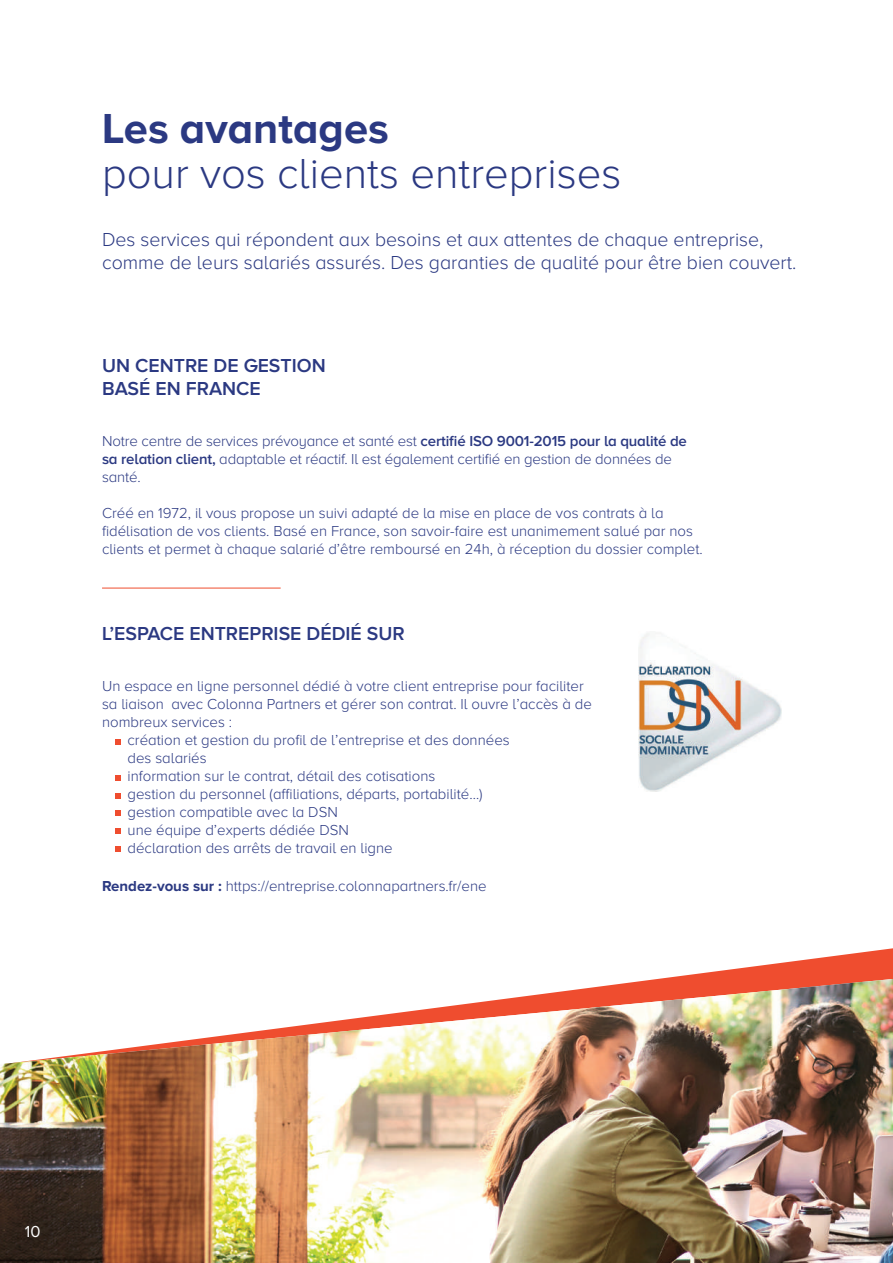
<style>
.page{position:relative;width:893px;height:1263px;background:#fff}
.page>*{position:absolute;margin:0;border:0;box-sizing:border-box;transform-origin:0 0}
.t1{font:300 43.5px "Proxima Nova A";color:#2b3982}
.t2{font:700 43.5px "Proxima Nova A";color:#2b3982}
.t3{font:300 19.5px/23.4px "Proxima Nova A";color:#2b3982}
.t4{font:600 19.5px/23.4px "Proxima Nova A";color:#2b3982}
.t5{font:16.5px "Proxima Nova";color:#fff}
.t6{font:300 15px/18px "Proxima Nova A";color:#2b3982}
.s1{font-weight:600}
.s2{font-weight:700}
</style>
<div class="page">
<svg style="left:658px;top:948px;width:235px;height:31px"></svg>
<hr style="left:102px;top:588px;width:179px;height:1px;background:#ef4d2f">
<img style="left:0;top:979px;width:893px;height:284px">
<img style="left:639px;top:633px;width:142px;height:158px">
<svg style="left:115px;top:739px;width:5px;height:5px"></svg>
<svg style="left:115px;top:793px;width:5px;height:5px"></svg>
<svg style="left:115px;top:775px;width:5px;height:5px"></svg>
<svg style="left:115px;top:828px;width:5px;height:6px"></svg>
<svg style="left:115px;top:847px;width:5px;height:5px"></svg>
<svg style="left:115px;top:810px;width:5px;height:6px"></svg>
<h1 class="t2" style="left:102px;top:104px;width:288px">Les avantages</h1>
<h1 class="t1" style="left:102px;top:149px;width:521px">pour vos clients entreprises</h1>
<h2 class="t3" style="left:102px;top:227px;width:696px">Des services qui répondent aux besoins et aux attentes de chaque entreprise, comme de leurs salariés assurés. Des garanties de qualité pour être bien couvert.</h2>
<h2 class="t4" style="left:102px;top:353px;width:225px">UN CENTRE DE GESTION<br>BASÉ EN FRANCE</h2>
<p class="t6" style="left:102px;top:432px;width:586px">Notre centre de services prévoyance et santé est <span class="s1">certifié ISO 9001-2015 pour la qualité de sa relation client,</span> adaptable et réactif. Il est également certifié en gestion de données de santé.</p>
<p class="t6" style="left:102px;top:504px;width:602px">Créé en 1972, il vous propose un suivi adapté de la mise en place de vos contrats à la fidélisation de vos clients. Basé en France, son savoir-faire est unanimement salué par nos clients et permet à chaque salarié d’être remboursé en 24h, à réception du dossier complet.</p>
<h2 class="t4" style="left:102px;top:622px;width:304px">L’ESPACE ENTREPRISE DÉDIÉ SUR</h2>
<p class="t6" style="left:102px;top:677px;width:483px">Un espace en ligne personnel dédié à votre client entreprise pour faciliter</p>
<p class="t6" style="left:102px;top:695px;width:491px">sa liaison avec Colonna Partners et gérer son contrat. Il ouvre l’accès à de</p>
<p class="t6" style="left:102px;top:713px;width:132px">nombreux services :</p>
<p class="t6" style="left:128px;top:731px;width:384px">création et gestion du profil de l’entreprise et des données</p>
<p class="t6" style="left:128px;top:749px;width:81px">des salariés</p>
<p class="t6" style="left:128px;top:767px;width:309px">information sur le contrat, détail des cotisations</p>
<p class="t6" style="left:128px;top:785px;width:357px">gestion du personnel (affiliations, départs, portabilité…)</p>
<p class="t6" style="left:128px;top:803px;width:212px">gestion compatible avec la DSN</p>
<p class="t6" style="left:128px;top:821px;width:223px">une équipe d’experts dédiée DSN</p>
<p class="t6" style="left:128px;top:839px;width:267px">déclaration des arrêts de travail en ligne</p>
<p class="t6" style="left:102px;top:877px;width:386px"><span class="s2">Rendez-vous sur :</span> https://entreprise.colonnapartners.fr/ene</p>
<p class="t5" style="left:25px;top:1219px;width:17px">10</p>
</div>
